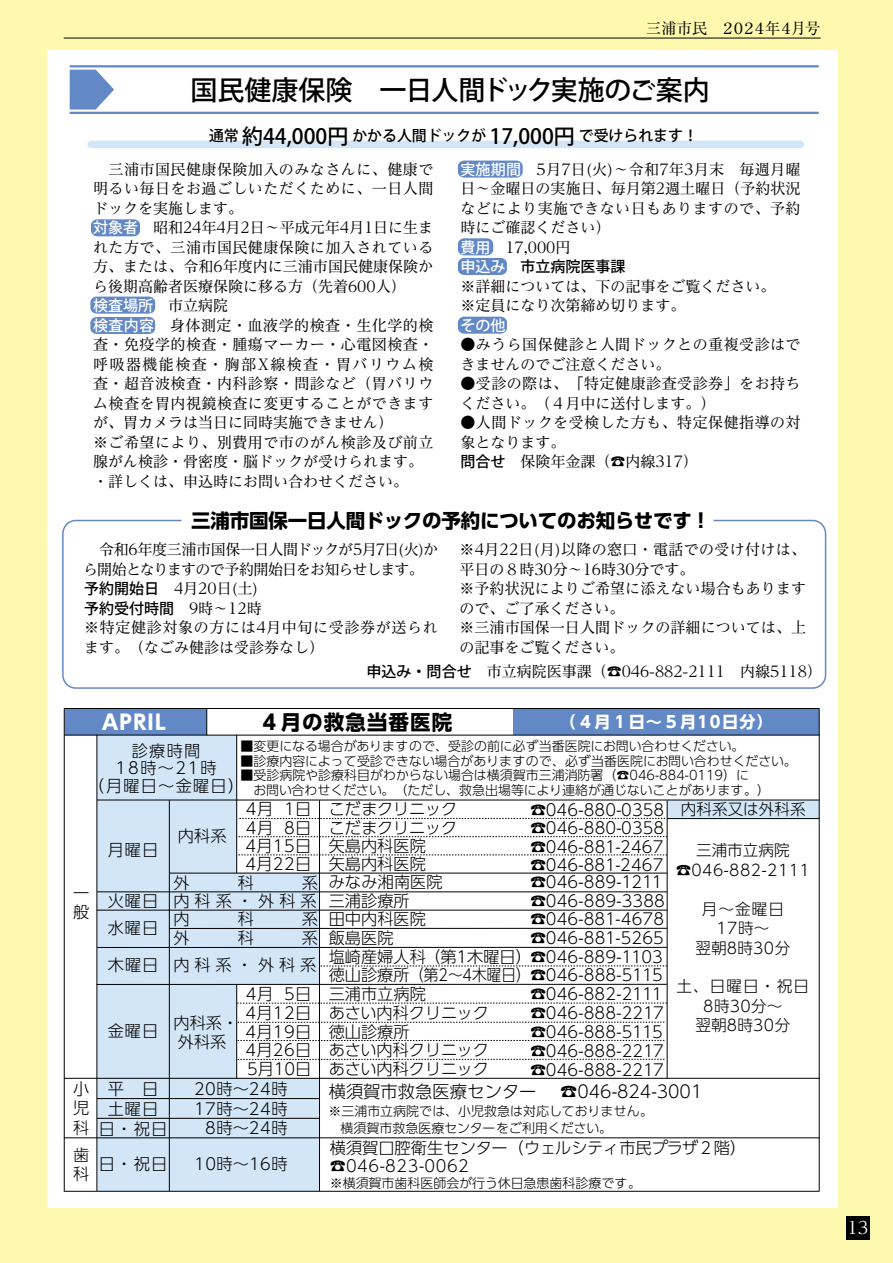
<style>
.page{position:relative;width:893px;height:1263px;background:#fff9b0}
.page>*{position:absolute;margin:0;border:0;box-sizing:border-box;transform-origin:0 0}
.t1{font:500 27px "Koz Go Pro";letter-spacing:-.01em;color:#000}
.t2{font:700 20.55px "UD Shin Go Pro";letter-spacing:.05em;color:#000}
.t3{font:700 20.55px "UD Shin Go Pro";letter-spacing:.065em;color:#fff}
.t4{font:700 19.5px "UD Shin Go Pro";letter-spacing:-.015em;color:#000}
.t5{font:300 17.25px "UD Shin Go Pro";color:#000}
.t6{font:16.95px "Reim Pro";color:#fff}
.t7{font:300 16.2px/18.8px "UD Shin Go Pro";letter-spacing:.005em;color:#000}
.t8{font:300 16.2px/17.2px "UD Shin Go Pro";letter-spacing:.075em;color:#000;text-align:center}
.t9{font:700 16.2px "UD Shin Go Pro";letter-spacing:.065em;color:#fff}
.t10{font:300 16.2px "UD Shin Go Pro";letter-spacing:.3em;color:#000}
.t11{font:300 15.6px/19.5px "UD Shin Go Pro";letter-spacing:.035em;color:#000;text-align:center}
.t12{font:300 15.6px "UD Shin Go Pro";color:#000}
.t13{font:15.45px "Ryumin Pro";letter-spacing:-.135em;color:#000}
.t14{font:15px/19.5px "Reim Pro";letter-spacing:.03em;color:#000}
.t15{font:15px/19.5px "Reim Pro";letter-spacing:.005em;color:#000}
.t16{font:15px/19.5px "Reim Pro";letter-spacing:-.015em;color:#000}
.t17{font:500 15px "Koz Go Pro";color:#000}
.t18{font:500 15px "Koz Go Pro";color:#fff}
.t19{font:500 14.85px "Koz Go Pro";color:#000}
.t20{font:300 12.9px/14.7px "UD Shin Go Pro";color:#000}
.s1{font-size:21px}
.s2{font-family:"Koz Go Pro";font-weight:500;color:#fff}
.s3{color:#fff}
.s4{font-family:"Koz Go Pro";font-weight:500}
</style>
<div class="page">
<div style="left:47px;top:50px;width:790px;height:1158px;background:#fff"></div>
<div style="left:65px;top:708px;width:142px;height:27px;background:#6289c6"></div>
<div style="left:97px;top:801px;width:73px;height:108px;background:#d3e6f7"></div>
<div style="left:169px;top:767px;width:68px;height:107px;background:#d3e6f7"></div>
<hr style="left:64px;top:708px;width:756px;height:1px;background:#000">
<hr style="left:64px;top:735px;width:756px;height:1px;background:#000">
<svg style="left:237px;top:855px;width:430px;height:1px"></svg>
<hr style="left:64px;top:1191px;width:756px;height:1px;background:#000">
<hr style="left:64px;top:1137px;width:756px;height:1px;background:#000">
<hr style="left:64px;top:1078px;width:756px;height:1px;background:#000">
<hr style="left:64px;top:709px;width:1px;height:482px;background:#000">
<hr style="left:97px;top:735px;width:1px;height:456px;background:#000">
<hr style="left:169px;top:800px;width:1px;height:279px;background:#000">
<hr style="left:319px;top:800px;width:1px;height:391px;background:#000">
<hr style="left:667px;top:800px;width:1px;height:278px;background:#000">
<hr style="left:819px;top:709px;width:1px;height:482px;background:#000">
<hr style="left:236px;top:735px;width:1px;height:138px;background:#000">
<svg style="left:97px;top:709px;width:722px;height:110px"></svg>
<svg style="left:237px;top:836px;width:430px;height:1px"></svg>
<hr style="left:667px;top:818px;width:152px;height:1px;background:#000">
<svg style="left:97px;top:873px;width:570px;height:318px"></svg>
<div style="left:458px;top:161px;width:65px;height:17px;background:#6289c6;border-radius:6px"></div>
<div style="left:458px;top:317px;width:49px;height:17px;background:#6289c6;border-radius:6px"></div>
<div style="left:458px;top:238px;width:35px;height:17px;background:#6289c6;border-radius:6px"></div>
<div style="left:90px;top:297px;width:65px;height:17px;background:#6289c6;border-radius:6px"></div>
<div style="left:90px;top:317px;width:65px;height:17px;background:#6289c6;border-radius:6px"></div>
<div style="left:458px;top:258px;width:49px;height:17px;background:#6289c6;border-radius:6px"></div>
<div style="left:91px;top:219px;width:49px;height:17px;background:#6289c6;border-radius:6px"></div>
<div style="left:91px;top:141px;width:710px;height:7px;background:#d3e6f7"></div>
<div style="left:62px;top:520px;width:764px;height:169px;border:2px solid #6289c6;border-radius:13px"></div>
<hr style="left:70px;top:65px;width:749px;height:2px;background:#6289c6">
<hr style="left:70px;top:112px;width:749px;height:2px;background:#6289c6">
<svg style="left:70px;top:70px;width:44px;height:40px"></svg>
<hr style="left:64px;top:38px;width:757px;height:1px;background:#000">
<div style="left:846px;top:1216px;width:24px;height:23px;background:#000"></div>
<p class="t13" style="left:646px;top:16px;width:176px">三浦市民　２０２４年４月号</p>
<h1 class="t1" style="left:191px;top:73px;width:521px">国民健康保険　一日人間ドック実施のご案内</h1>
<p class="t19" style="left:194px;top:126px;width:505px">　通常 <span class="s1">約44,000円</span>かかる人間ドックが <span class="s1">17,000円</span>で受けられます！</p>
<p class="t14" style="left:93px;top:159px;width:342px">　三浦市国民健康保険加入のみなさんに、健康で明るい毎日をお過ごしいただくために、一日人間ドックを実施します。<br><span class="s2">対象者</span>　昭和24年4月2日～平成元年4月1日に生まれた方で、三浦市国民健康保険に加入されている方、または、令和6年度内に三浦市国民健康保険から後期高齢者医療保険に移る方（先着600人）<br><span class="s2">検査場所</span>　市立病院<br><span class="s2">検査内容</span>　身体測定・血液学的検査・生化学的検査・免疫学的検査・腫瘍マーカー・心電図検査・呼吸器機能検査・胸部X線検査・胃バリウム検査・超音波検査・内科診察・問診など（胃バリウム検査を胃内視鏡検査に変更することができますが、胃カメラは当日に同時実施できません）<br>※ご希望により、別費用で市のがん検診及び前立腺がん検診・骨密度・脳ドックが受けられます。・詳しくは、申込時にお問い合わせください。</p>
<p class="t15" style="left:460px;top:159px;width:342px"><span class="s2">実施期間</span>　5月7日(火)～令和7年3月末　毎週月曜日～金曜日の実施日、毎月第2週土曜日（予約状況などにより実施できない日もありますので、予約時にご確認ください）<br><span class="s2">費用</span>　17,000円</p>
<p class="t17" style="left:460px;top:257px;width:166px"><span class="s3">申込み</span> 市立病院医事課</p>
<p class="t15" style="left:460px;top:276px;width:316px">※詳細については、下の記事をご覧ください。※定員になり次第締め切ります。</p>
<p class="t18" style="left:460px;top:316px;width:46px">その他</p>
<p class="t14" style="left:460px;top:335px;width:342px">●みうら国保健診と人間ドックとの重複受診はできませんのでご注意ください。</p>
<p class="t14" style="left:460px;top:374px;width:342px">●受診の際は、「特定健康診査受診券」をお持ちください。（４月中に送付します。）</p>
<p class="t14" style="left:460px;top:413px;width:342px">●人間ドックを受検した方も、特定保健指導の対象となります。<br><span class="s4">問合せ</span>　保険年金課（☎内線317）</p>
<p class="t4" style="left:191px;top:505px;width:521px">三浦市国保一日人間ドックの予約についてのお知らせです！</p>
<p class="t16" style="left:83px;top:540px;width:356px">　令和6年度三浦市国保一日人間ドックが5月7日(火)から開始となりますので予約開始日をお知らせします。<span class="s4">予約開始日</span>　4月20日(土)<br><span class="s4">予約受付時間</span>　9時～12時<br>※特定健診対象の方には4月中旬に受診券が送られます。（なごみ健診は受診券なし）</p>
<p class="t15" style="left:459px;top:540px;width:348px">※4月22日(月)以降の窓口・電話での受け付けは、平日の８時30分～16時30分です。<br>※予約状況によりご希望に添えない場合もありますので、ご了承ください。<br>※三浦市国保一日人間ドックの詳細については、上の記事をご覧ください。</p>
<p class="t15" style="left:367px;top:661px;width:457px"><span class="s4">申込み・問合せ</span>　市立病院医事課（☎046-882-2111　内線5118）</p>
<p class="t3" style="left:102px;top:705px;width:66px">APRIL</p>
<p class="t2" style="left:259px;top:705px;width:195px">４月の救急当番医院</p>
<p class="t9" style="left:560px;top:709px;width:215px">（４月１日～５月10日分）</p>
<p class="t7" style="left:73px;top:882px;width:18px;line-height:19.4px">一般</p>
<p class="t8" style="left:88px;top:742px;width:158px">診療時間<br>18時～21時<br>（月曜日～金曜日）</p>
<p class="t20" style="left:240px;top:738px;width:505px">■変更になる場合がありますので、受診の前に必ず当番医院にお問い合わせください。</p>
<p class="t20" style="left:240px;top:753px;width:558px">■診療内容によって受診できない場合がありますので、必ず当番医院にお問い合わせください。</p>
<p class="t20" style="left:253px;top:768px;width:518px;text-indent:-13px">■受診病院や診療科目がわからない場合は横須賀市三浦消防署（☎046-884-0119）に<br>お問い合わせください。（ただし、救急出場等により連絡が通じないことがあります。）</p>
<p class="t7" style="left:246px;top:799px;width:213px">4月 1日 こだまクリニック</p>
<p class="t12" style="left:681px;top:796px;width:126px">内科系又は外科系</p>
<p class="t7" style="left:245px;top:818px;width:213px;line-height:18.1px">4月 8日 こだまクリニック<br>4月15日 矢島内科医院<br>4月22日 矢島内科医院</p>
<p class="t7" style="left:530px;top:799px;width:136px">☎046-880-0358 ☎046-880-0358</p>
<p class="t7" style="left:178px;top:826px;width:50px">内科系</p>
<p class="t7" style="left:174px;top:872px;width:18px">外</p>
<p class="t7" style="left:238px;top:872px;width:18px">科</p>
<p class="t7" style="left:302px;top:872px;width:18px">系</p>
<p class="t7" style="left:530px;top:836px;width:135px">☎046-881-2467</p>
<p class="t7" style="left:108px;top:840px;width:52px">月曜日</p>
<p class="t11" style="left:676px;top:840px;width:136px">三浦市立病院☎046-882-2111</p>
<p class="t11" style="left:695px;top:898px;width:96px">月～金曜日<br>17時～<br>翌朝8時30分</p>
<p class="t11" style="left:677px;top:976px;width:134px">土、日曜日・祝日<br>8時30分～<br>翌朝8時30分</p>
<p class="t7" style="left:530px;top:854px;width:135px">☎046-881-2467</p>
<p class="t7" style="left:174px;top:872px;width:271px;text-indent:155px">みなみ湘南医院内科系・外科系 三浦診療所</p>
<p class="t7" style="left:530px;top:872px;width:134px">☎046-889-1211</p>
<p class="t7" style="left:174px;top:909px;width:18px">内</p>
<p class="t7" style="left:238px;top:909px;width:18px">科</p>
<p class="t7" style="left:302px;top:909px;width:126px">系 田中内科医院</p>
<p class="t7" style="left:174px;top:928px;width:18px">外</p>
<p class="t7" style="left:238px;top:928px;width:18px">科</p>
<p class="t7" style="left:302px;top:928px;width:18px">系</p>
<p class="t7" style="left:108px;top:891px;width:52px">火曜日</p>
<p class="t7" style="left:530px;top:891px;width:136px">☎046-889-3388</p>
<p class="t7" style="left:530px;top:909px;width:136px">☎046-881-4678</p>
<p class="t7" style="left:108px;top:918px;width:52px">水曜日</p>
<p class="t7" style="left:329px;top:928px;width:66px">飯島医院</p>
<p class="t7" style="left:530px;top:928px;width:135px">☎046-881-5265</p>
<p class="t7" style="left:329px;top:947px;width:336px">塩崎産婦人科（第1木曜日）☎046-889-1103</p>
<p class="t10" style="left:108px;top:952px;width:210px">木曜日 内科系・外科系</p>
<p class="t7" style="left:245px;top:965px;width:419px;text-indent:83px">徳山診療所（第2～4木曜日）☎046-888-5115<br>4月 5日 三浦市立病院<br>4月12日 あさい内科クリニック<br>4月19日 徳山診療所<br>4月26日 あさい内科クリニック</p>
<p class="t7" style="left:530px;top:984px;width:134px">☎046-882-2111</p>
<p class="t7" style="left:530px;top:1022px;width:134px">☎046-888-5115</p>
<p class="t7" style="left:530px;top:1003px;width:135px">☎046-888-2217</p>
<p class="t7" style="left:108px;top:1021px;width:52px">金曜日</p>
<p class="t7" style="left:174px;top:1012px;width:66px;line-height:19.5px">内科系・外科系</p>
<p class="t7" style="left:530px;top:1040px;width:135px">☎046-888-2217</p>
<p class="t7" style="left:247px;top:1059px;width:243px">5月10日 あさい内科クリニック</p>
<p class="t7" style="left:530px;top:1059px;width:135px">☎046-888-2217</p>
<p class="t7" style="left:73px;top:1078px;width:18px;line-height:19.5px;text-align:justify">小児科</p>
<p class="t7" style="left:194px;top:1078px;width:95px">20時～24時</p>
<p class="t5" style="left:329px;top:1077px;width:209px">横須賀市救急医療センター</p>
<p class="t5" style="left:560px;top:1077px;width:144px">☎046-824-3001</p>
<p class="t7" style="left:99px;top:1078px;width:70px;line-height:20.2px;text-align:center">平 日土曜日日・祝日</p>
<p class="t7" style="left:194px;top:1099px;width:95px">17時～24時</p>
<p class="t20" style="left:341px;top:1103px;width:314px;line-height:16.2px;text-indent:-12px">※三浦市立病院では、小児救急は対応しておりません。横須賀市救急医療センターをご利用ください。</p>
<p class="t7" style="left:205px;top:1118px;width:84px">8時～24時</p>
<p class="t7" style="left:73px;top:1144px;width:18px;line-height:19.5px">歯科</p>
<p class="t7" style="left:99px;top:1154px;width:70px">日・祝日</p>
<p class="t7" style="left:194px;top:1154px;width:95px">10時～16時</p>
<p class="t7" style="left:330px;top:1138px;width:418px;line-height:18.1px">横須賀口腔衛生センター（ウェルシティ市民プラザ２階）☎046-823-0062</p>
<p class="t20" style="left:330px;top:1175px;width:313px">※横須賀市歯科医師会が行う休日急患歯科診療です。</p>
<p class="t6" style="left:847px;top:1214px;width:22px">13</p>
</div>
